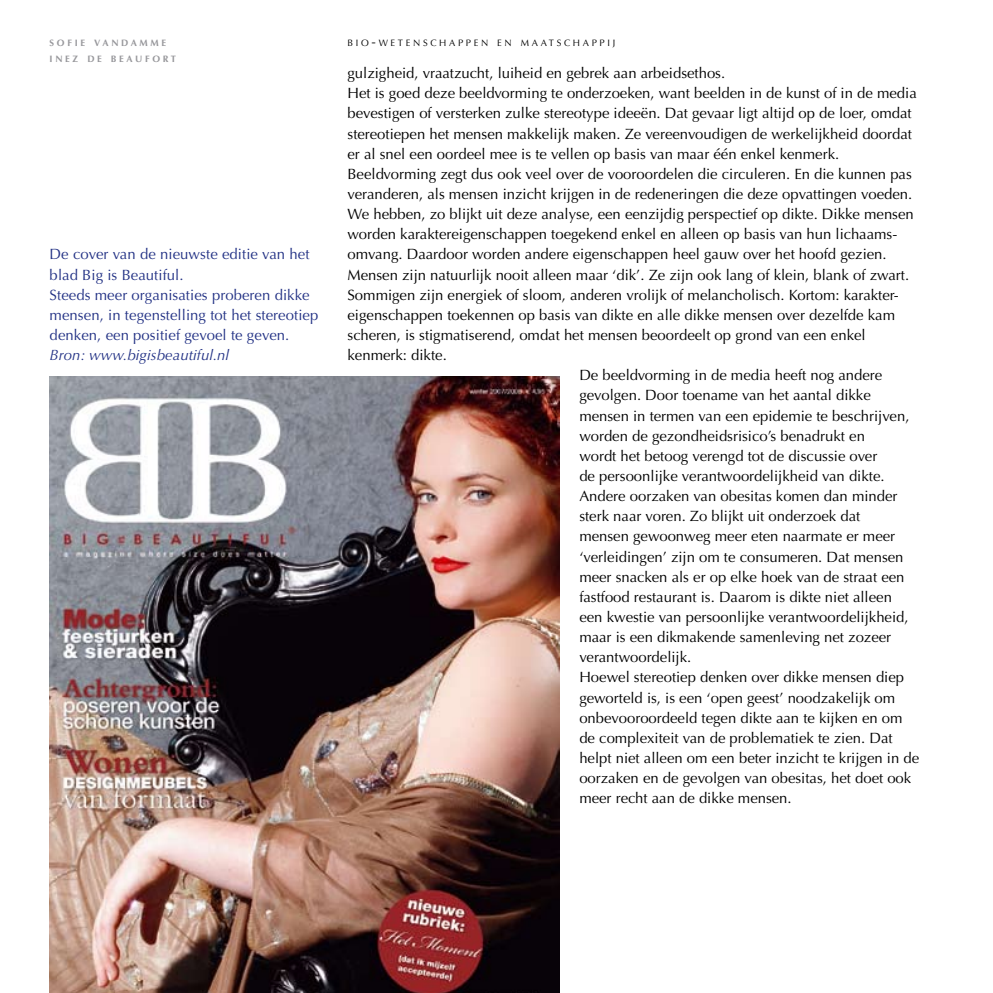
<style>
.page{position:relative;width:993px;height:993px;background:#fff}
.page>*{position:absolute;margin:0;border:0;box-sizing:border-box;transform-origin:0 0}
.t1{font:14.88px "Optima";color:#000}
.t2{font:14.88px/20.1px "Optima";letter-spacing:.005em;color:#233285}
.t3{font:italic 14.88px "Optima";letter-spacing:.005em;color:#233285}
.t4{font:9.28px "Optima";letter-spacing:.285em;color:#000}
.t5{font:700 9.28px/15.9px "Optima";letter-spacing:.285em;color:#97979b}
.s1{font-size:13.3px}
</style>
<div class="page">
<img style="left:50px;top:376px;width:509px;height:616px">
<p class="t5" style="left:50px;top:35px;width:128px">SOFIE VANDAMME<br>INEZ DE BEAUFORT</p>
<p class="t4" style="left:347px;top:38px;width:269px">BIO<span class="s1">-</span>WETENSCHAPPEN EN MAATSCHAPPIJ</p>
<p class="t1" style="left:347px;top:64px;width:379px">gulzigheid, vraatzucht, luiheid en gebrek aan arbeidsethos.</p>
<p class="t1" style="left:347px;top:85px;width:570px">Het is goed deze beeldvorming te onderzoeken, want beelden in de kunst of in de media</p>
<p class="t1" style="left:347px;top:105px;width:565px">bevestigen of versterken zulke stereotype ideeën. Dat gevaar ligt altijd op de loer, omdat</p>
<p class="t1" style="left:347px;top:125px;width:565px">stereotiepen het mensen makkelijk maken. Ze vereenvoudigen de werkelijkheid doordat</p>
<p class="t1" style="left:347px;top:145px;width:493px">er al snel een oordeel mee is te vellen op basis van maar één enkel kenmerk.</p>
<p class="t1" style="left:347px;top:165px;width:565px">Beeldvorming zegt dus ook veel over de vooroordelen die circuleren. En die kunnen pas</p>
<p class="t1" style="left:347px;top:185px;width:566px">veranderen, als mensen inzicht krijgen in de redeneringen die deze opvattingen voeden.</p>
<p class="t1" style="left:347px;top:205px;width:567px">We hebben, zo blijkt uit deze analyse, een eenzijdig perspectief op dikte. Dikke mensen</p>
<p class="t1" style="left:347px;top:225px;width:551px">worden karaktereigenschappen toegekend enkel en alleen op basis van hun lichaams-</p>
<p class="t1" style="left:347px;top:246px;width:540px">omvang. Daardoor worden andere eigenschappen heel gauw over het hoofd gezien.</p>
<p class="t1" style="left:347px;top:266px;width:563px">Mensen zijn natuurlijk nooit alleen maar ‘dik’. Ze zijn ook lang of klein, blank of zwart.</p>
<p class="t1" style="left:347px;top:286px;width:552px">Sommigen zijn energiek of sloom, anderen vrolijk of melancholisch. Kortom: karakter-</p>
<p class="t1" style="left:347px;top:306px;width:549px">eigenschappen toekennen op basis van dikte en alle dikke mensen over dezelfde kam</p>
<p class="t1" style="left:347px;top:326px;width:519px">scheren, is stigmatiserend, omdat het mensen beoordeelt op grond van een enkel</p>
<p class="t1" style="left:347px;top:346px;width:101px">kenmerk: dikte.</p>
<p class="t1" style="left:579px;top:366px;width:304px">De beeldvorming in de media heeft nog andere</p>
<p class="t1" style="left:579px;top:386px;width:293px">gevolgen. Door toename van het aantal dikke</p>
<p class="t1" style="left:579px;top:407px;width:331px">mensen in termen van een epidemie te beschrijven,</p>
<p class="t1" style="left:579px;top:427px;width:287px">worden de gezondheidsrisico’s benadrukt en</p>
<p class="t1" style="left:579px;top:447px;width:299px">wordt het betoog verengd tot de discussie over</p>
<p class="t1" style="left:579px;top:467px;width:306px">de persoonlijke verantwoordelijkheid van dikte.</p>
<p class="t1" style="left:579px;top:487px;width:319px">Andere oorzaken van obesitas komen dan minder</p>
<p class="t1" style="left:579px;top:507px;width:282px">sterk naar voren. Zo blijkt uit onderzoek dat</p>
<p class="t1" style="left:579px;top:527px;width:317px">mensen gewoonweg meer eten naarmate er meer</p>
<p class="t1" style="left:579px;top:547px;width:325px">‘verleidingen’ zijn om te consumeren. Dat mensen</p>
<p class="t1" style="left:579px;top:568px;width:326px">meer snacken als er op elke hoek van de straat een</p>
<p class="t1" style="left:579px;top:588px;width:314px">fastfood restaurant is. Daarom is dikte niet alleen</p>
<p class="t1" style="left:579px;top:608px;width:330px">een kwestie van persoonlijke verantwoordelijkheid,</p>
<p class="t1" style="left:579px;top:628px;width:313px">maar is een dikmakende samenleving net zozeer</p>
<p class="t1" style="left:579px;top:648px;width:113px">verantwoordelijk.</p>
<p class="t1" style="left:579px;top:668px;width:326px">Hoewel stereotiep denken over dikke mensen diep</p>
<p class="t1" style="left:579px;top:688px;width:317px">geworteld is, is een ‘open geest’ noodzakelijk om</p>
<p class="t1" style="left:579px;top:708px;width:324px">onbevooroordeeld tegen dikte aan te kijken en om</p>
<p class="t1" style="left:579px;top:729px;width:314px">de complexiteit van de problematiek te zien. Dat</p>
<p class="t1" style="left:579px;top:749px;width:341px">helpt niet alleen om een beter inzicht te krijgen in de</p>
<p class="t1" style="left:579px;top:769px;width:333px">oorzaken en de gevolgen van obesitas, het doet ook</p>
<p class="t1" style="left:579px;top:789px;width:214px">meer recht aan de dikke mensen.</p>
<p class="t2" style="left:50px;top:244px;width:270px">De cover van de nieuwste editie van het blad Big is Beautiful.<br>Steeds meer organisaties proberen dikke mensen, in tegenstelling tot het stereotiep denken, een positief gevoel te geven.</p>
<p class="t3" style="left:50px;top:346px;width:181px">Bron: www.bigisbeautiful.nl</p>
</div>
